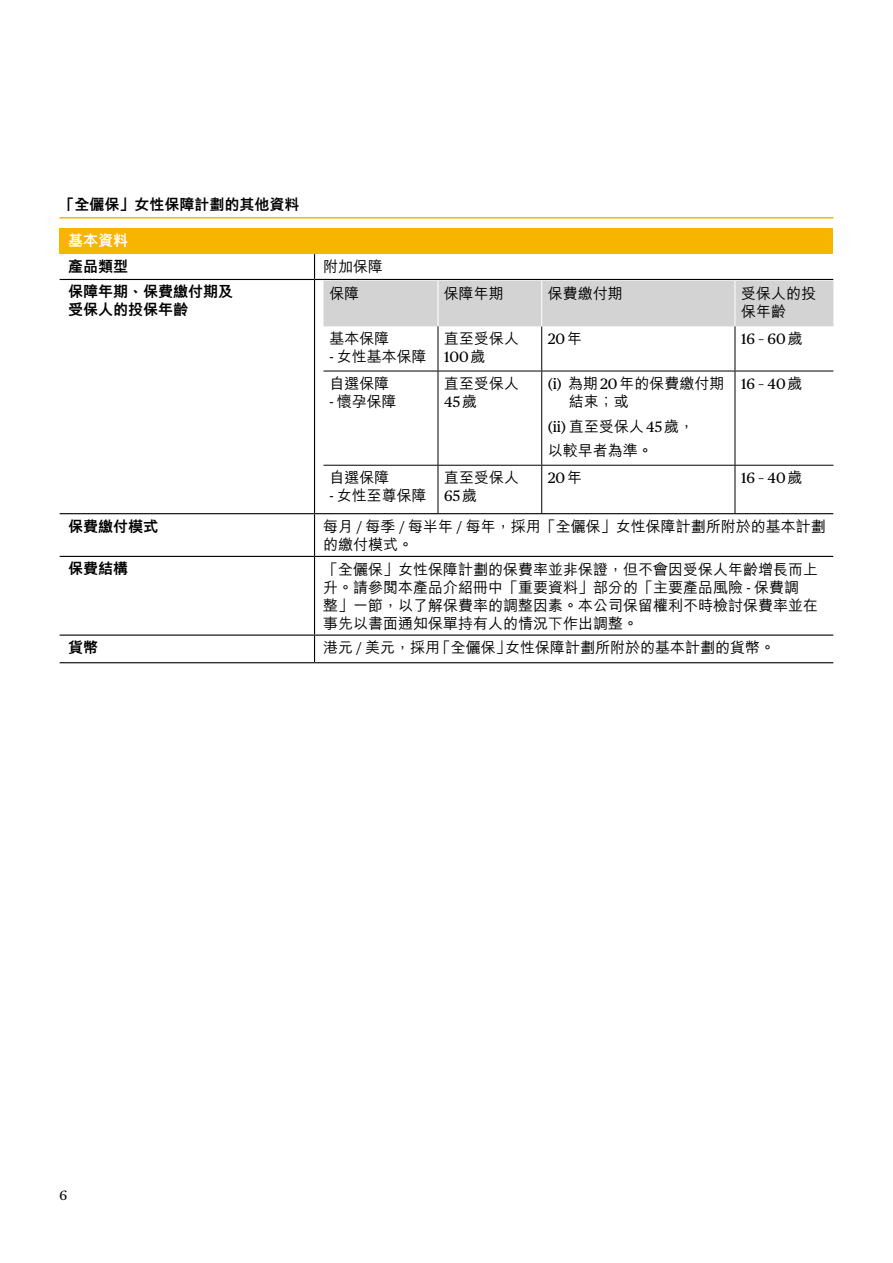
<style>
.page{position:relative;width:893px;height:1263px;background:#fff}
.page>*{position:absolute;margin:0;border:0;box-sizing:border-box;transform-origin:0 0}
.t1{font:500 15px/18px "M Hei HK";color:#000}
.t2{font:800 15px/18px "M Hei HK";color:#000}
.t3{font:15px "Chubb Publico Text";color:#000}
.t4{font:800 15px "M Hei HK";color:#fff}
.t5{font:13.5px "Chubb Publico Text";color:#000}
.s1{font-family:"Chubb Publico Text";font-weight:400}
.s2{font-family:"M Hei HK";font-weight:500}
</style>
<div class="page">
<div style="left:323px;top:281px;width:510px;height:45px;background:#d3d3d4"></div>
<hr style="left:541px;top:326px;width:1px;height:45px;background:#000">
<hr style="left:541px;top:371px;width:1px;height:94px;background:#000">
<hr style="left:541px;top:466px;width:1px;height:47px;background:#000">
<hr style="left:541px;top:281px;width:1px;height:45px;background:#fff">
<hr style="left:735px;top:281px;width:1px;height:45px;background:#fff">
<hr style="left:735px;top:326px;width:1px;height:45px;background:#000">
<hr style="left:735px;top:371px;width:1px;height:94px;background:#000">
<hr style="left:735px;top:466px;width:1px;height:47px;background:#000">
<hr style="left:323px;top:371px;width:115px;height:1px;background:#000">
<hr style="left:438px;top:371px;width:104px;height:1px;background:#000">
<hr style="left:542px;top:371px;width:193px;height:1px;background:#000">
<hr style="left:735px;top:371px;width:98px;height:1px;background:#000">
<hr style="left:323px;top:465px;width:115px;height:1px;background:#000">
<hr style="left:438px;top:465px;width:104px;height:1px;background:#000">
<hr style="left:542px;top:465px;width:193px;height:1px;background:#000">
<hr style="left:735px;top:465px;width:98px;height:1px;background:#000">
<hr style="left:437px;top:281px;width:2px;height:45px;background:#fff">
<hr style="left:438px;top:326px;width:1px;height:45px;background:#000">
<hr style="left:438px;top:371px;width:1px;height:94px;background:#000">
<hr style="left:438px;top:466px;width:1px;height:47px;background:#000">
<hr style="left:60px;top:217px;width:773px;height:1px;background:#f8b500">
<div style="left:60px;top:229px;width:773px;height:25px;background:#f8b500"></div>
<hr style="left:60px;top:662px;width:255px;height:1px;background:#000">
<hr style="left:315px;top:662px;width:518px;height:1px;background:#000">
<hr style="left:315px;top:556px;width:518px;height:1px;background:#000">
<hr style="left:315px;top:634px;width:518px;height:2px;background:#000">
<hr style="left:315px;top:279px;width:518px;height:1px;background:#000">
<svg style="left:314px;top:254px;width:1px;height:25px"></svg>
<hr style="left:60px;top:279px;width:255px;height:1px;background:#000">
<hr style="left:314px;top:280px;width:1px;height:233px;background:#000">
<hr style="left:60px;top:513px;width:255px;height:1px;background:#000">
<hr style="left:314px;top:514px;width:1px;height:42px;background:#000">
<hr style="left:60px;top:556px;width:255px;height:1px;background:#000">
<hr style="left:314px;top:557px;width:1px;height:77px;background:#000">
<hr style="left:60px;top:634px;width:255px;height:2px;background:#000">
<svg style="left:314px;top:636px;width:1px;height:26px"></svg>
<hr style="left:315px;top:513px;width:518px;height:1px;background:#000">
<p class="t2" style="left:60px;top:195px;width:241px">「全儷保」女性保障計劃的其他資料</p>
<p class="t4" style="left:68px;top:233px;width:61px">基本資料</p>
<p class="t2" style="left:68px;top:257px;width:61px">產品類型</p>
<p class="t1" style="left:323px;top:256px;width:61px">附加保障</p>
<p class="t2" style="left:68px;top:283px;width:167px">保障年期、保費繳付期及受保人的投保年齡</p>
<p class="t1" style="left:329px;top:283px;width:31px">保障</p>
<p class="t1" style="left:444px;top:283px;width:61px">保障年期</p>
<p class="t1" style="left:548px;top:283px;width:76px">保費繳付期</p>
<p class="t1" style="left:741px;top:283px;width:76px">受保人的投保年齡</p>
<p class="t1" style="left:329px;top:328px;width:61px">基本保障</p>
<p class="t1" style="left:329px;top:346px;width:99px"><span class="s1">-</span> 女性基本保障</p>
<p class="t3" style="left:548px;top:328px;width:36px">20<span class="s2">年</span></p>
<p class="t3" style="left:741px;top:328px;width:63px">16 – 60<span class="s2">歲</span></p>
<p class="t1" style="left:444px;top:328px;width:76px">直至受保人</p>
<p class="t3" style="left:444px;top:346px;width:43px">100<span class="s2">歲</span></p>
<p class="t1" style="left:329px;top:373px;width:62px">自選保障</p>
<p class="t1" style="left:329px;top:391px;width:69px"><span class="s1">-</span> 懷孕保障</p>
<p class="t1" style="left:444px;top:373px;width:76px">直至受保人</p>
<p class="t3" style="left:444px;top:390px;width:35px">45<span class="s2">歲</span></p>
<p class="t1" style="left:330px;top:467px;width:61px">自選保障</p>
<p class="t1" style="left:330px;top:485px;width:99px"><span class="s1">-</span> 女性至尊保障</p>
<p class="t1" style="left:444px;top:467px;width:76px">直至受保人</p>
<p class="t3" style="left:444px;top:485px;width:35px">65<span class="s2">歲</span></p>
<p class="t1" style="left:569px;top:373px;width:157px;text-indent:-21px"><span class="s1">(i)</span> 為期<span class="s1">20</span>年的保費繳付期結束；或</p>
<p class="t1" style="left:548px;top:412px;width:148px;line-height:24.8px"><span class="s1">(ii)</span> 直至受保人<span class="s1">45</span>歲，以較早者為準。</p>
<p class="t3" style="left:741px;top:372px;width:63px">16 – 40<span class="s2">歲</span></p>
<p class="t3" style="left:548px;top:467px;width:36px">20<span class="s2">年</span></p>
<p class="t3" style="left:741px;top:467px;width:63px">16 – 40<span class="s2">歲</span></p>
<p class="t2" style="left:68px;top:517px;width:91px">保費繳付模式</p>
<p class="t1" style="left:323px;top:516px;width:504px">每月 <span class="s1">/</span> 每季 <span class="s1">/</span> 每半年 <span class="s1">/</span> 每年，採用「全儷保」女性保障計劃所附於的基本計劃的繳付模式。</p>
<p class="t2" style="left:68px;top:559px;width:61px">保費結構</p>
<p class="t1" style="left:323px;top:559px;width:496px">「全儷保」女性保障計劃的保費率並非保證，但不會因受保人年齡增長而上升。請參閱本產品介紹冊中「重要資料」部分的「主要產品風險 <span class="s1">-</span> 保費調<br>整」一節，以了解保費率的調整因素。本公司保留權利不時檢討保費率並在事先以書面通知保單持有人的情況下作出調整。</p>
<p class="t2" style="left:68px;top:638px;width:31px">貨幣</p>
<p class="t1" style="left:323px;top:637px;width:454px">港元 <span class="s1">/</span> 美元，採用「全儷保」女性保障計劃所附於的基本計劃的貨幣。</p>
<p class="t5" style="left:60px;top:1185px;width:9px">6</p>
</div>
